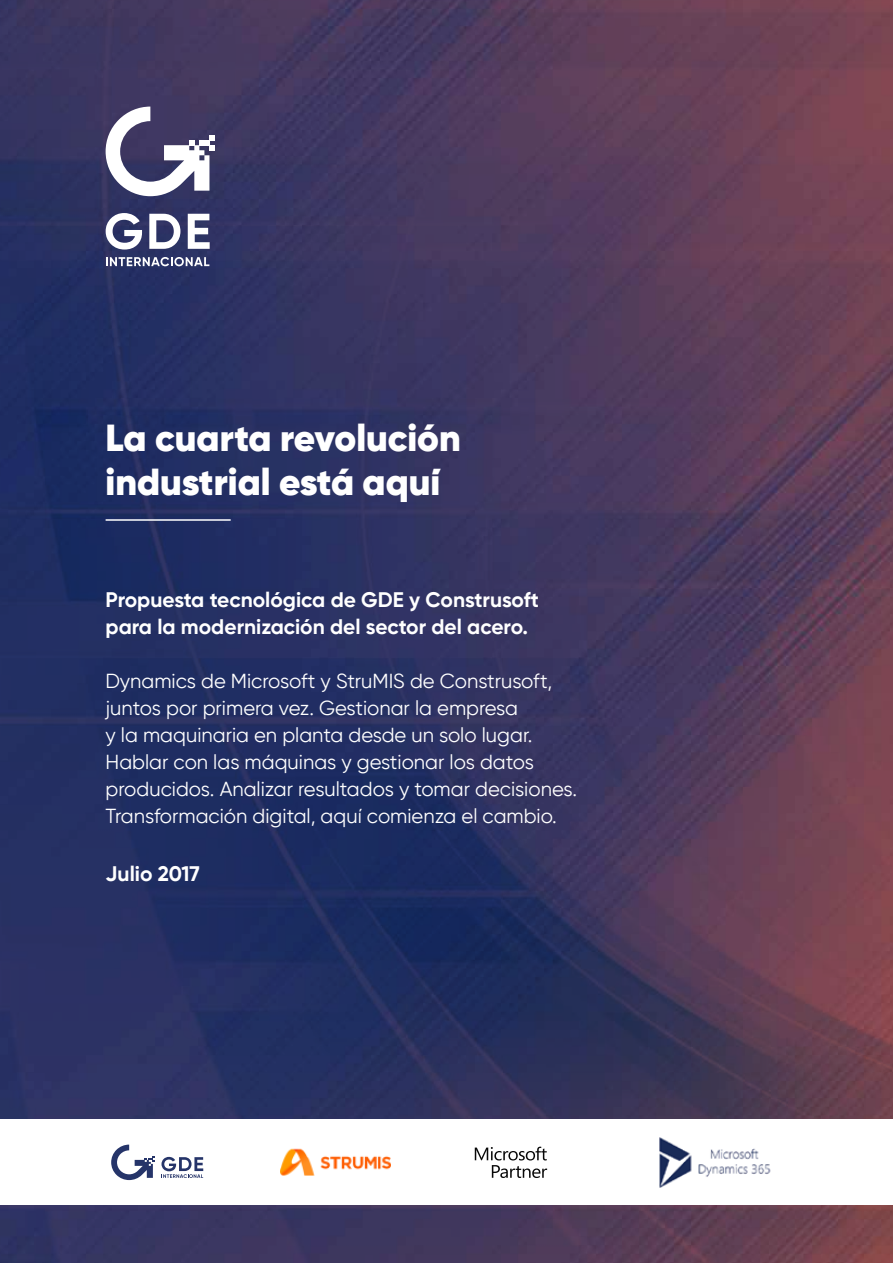
<style>
.page{position:relative;width:893px;height:1263px;background:#fff}
.page>*{position:absolute;margin:0;border:0;box-sizing:border-box;transform-origin:0 0}
.t1{font:900 37.5px/43.5px "Gilroy";color:#fff}
.t2{font:700 21px/27px "Gilroy";color:#fff}
.t3{font:20.25px/27px "Gilroy";color:#fff}
</style>
<div class="page">
<img style="left:0;top:0;width:893px;height:1263px">
<div style="left:0;top:1120px;width:893px;height:85px;background:#fff"></div>
<svg style="left:106px;top:213px;width:36px;height:37px"></svg>
<svg style="left:149px;top:214px;width:31px;height:35px"></svg>
<svg style="left:188px;top:214px;width:22px;height:35px"></svg>
<svg style="left:106px;top:257px;width:103px;height:9px"></svg>
<svg style="left:106px;top:107px;width:109px;height:89px"></svg>
<img style="left:281px;top:1148px;width:110px;height:28px">
<img style="left:659px;top:1137px;width:112px;height:51px">
<svg style="left:475px;top:1147px;width:72px;height:31px"></svg>
<svg style="left:161px;top:1157px;width:42px;height:21px"></svg>
<svg style="left:111px;top:1144px;width:44px;height:36px"></svg>
<hr style="left:106px;top:519px;width:125px;height:2px;background:#fff">
<h1 class="t1" style="left:106px;top:416px;width:357px">La cuarta revolución industrial está aquí</h1>
<p class="t2" style="left:106px;top:586px;width:435px">Propuesta tecnológica de GDE y Construsoft para la modernización del sector del acero.</p>
<p class="t3" style="left:106px;top:668px;width:473px">Dynamics de Microsoft y StruMIS de Construsoft, juntos por primera vez. Gestionar la empresa<br>y la maquinaria en planta desde un solo lugar.<br>Hablar con las máquinas y gestionar los datos producidos. Analizar resultados y tomar decisiones.<br>Transformación digital, aquí comienza el cambio.</p>
<p class="t2" style="left:106px;top:859px;width:96px">Julio 2017</p>
</div>
